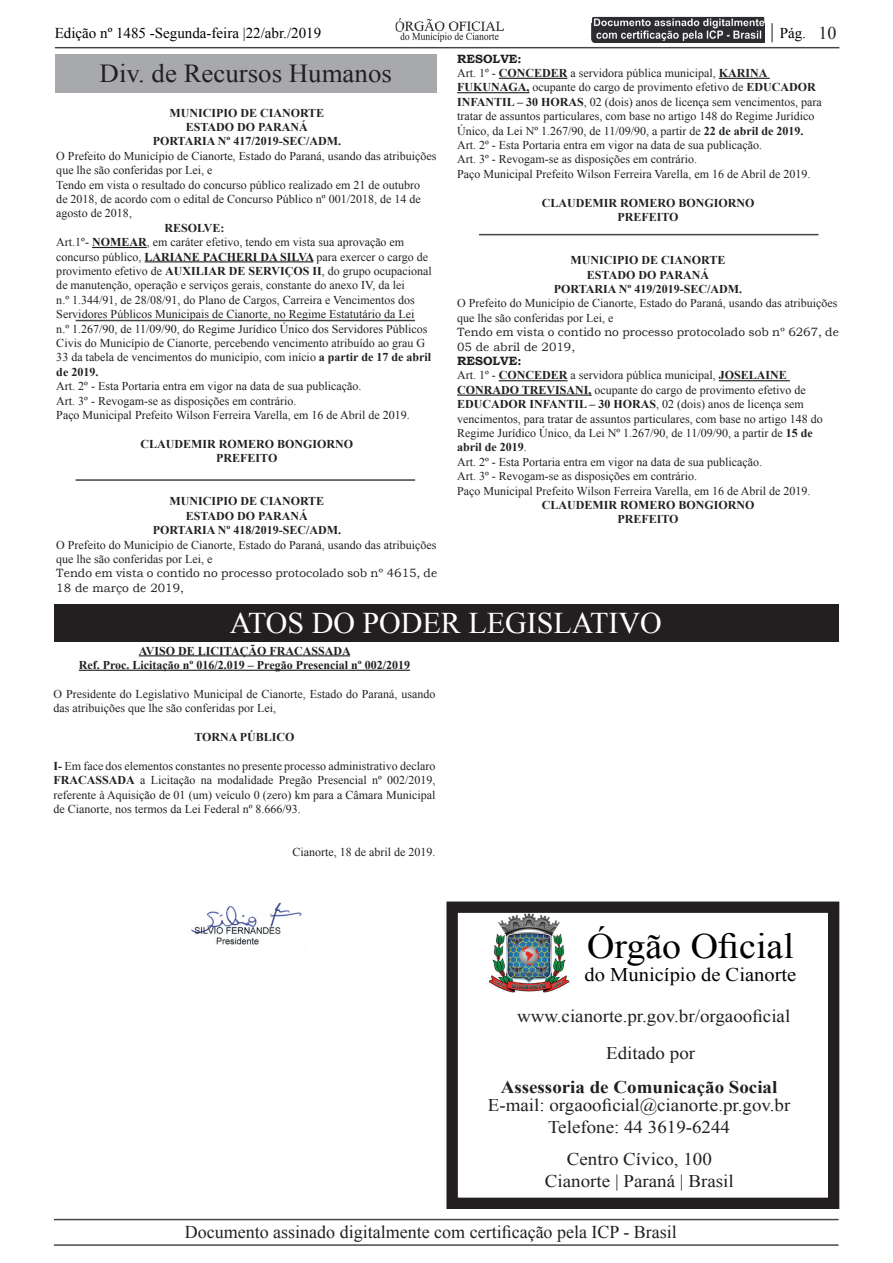
<style>
.page{position:relative;width:893px;height:1263px;background:#fff}
.page>*{position:absolute;margin:0;border:0;box-sizing:border-box;transform-origin:0 0}
.t1{font:35.7px "Times New Roman";color:#000001;scale:1.06 1}
.t2{font:30px "Times New Roman";color:#fff}
.t3{font:25.95px "Times New Roman";color:#231f20}
.t4{font:19.35px "Times New Roman";color:#000001;scale:1.06 1}
.t5{font:18px "Times New Roman";color:#231f20}
.t6{font:17.85px/21.5px "Times New Roman";color:#231f20;text-align:center;scale:1.06 1}
.t7{font:700 17.85px "Times New Roman";color:#231f20;scale:1.06 1}
.t8{font:15px "Times New Roman";color:#000001}
.t9{font:12px/14.4px "Times New Roman";color:#231f20}
.t10{font:700 12px/14.4px "Times New Roman";color:#231f20;text-align:center}
.t11{font:12px/14.4px "Bookman Old Style";color:#231f20}
.t12{font:700 12px "Bookman Old Style";color:#231f20}
.s1{font-size:21px}
.s2{font-size:18px;color:#231f20}
.s3{font-weight:700}
</style>
<div class="page">
<hr style="left:54px;top:1219px;width:784px;height:1px;background:#444445">
<hr style="left:55px;top:47px;width:784px;height:1px;background:#444445">
<hr style="left:54px;top:1244px;width:784px;height:2px;background:#444445">
<img style="left:396px;top:18px;width:105px;height:23px">
<img style="left:403px;top:23px;width:100px;height:18px">
<img style="left:592px;top:17px;width:172px;height:6px">
<img style="left:592px;top:23px;width:172px;height:19px">
<div style="left:55px;top:54px;width:382px;height:39px;background:#a8a9ad"></div>
<hr style="left:92px;top:247px;width:55px;height:1px;background:#231f20">
<hr style="left:145px;top:261px;width:168px;height:1px;background:#231f20">
<hr style="left:76px;top:320px;width:339px;height:1px;background:#444445">
<hr style="left:76px;top:479px;width:339px;height:2px;background:#444445">
<hr style="left:499px;top:78px;width:68px;height:1px;background:#231f20">
<hr style="left:719px;top:78px;width:51px;height:1px;background:#231f20">
<hr style="left:457px;top:92px;width:72px;height:1px;background:#231f20">
<hr style="left:499px;top:380px;width:68px;height:1px;background:#231f20">
<hr style="left:719px;top:380px;width:71px;height:1px;background:#231f20">
<hr style="left:457px;top:395px;width:135px;height:1px;background:#231f20">
<hr style="left:479px;top:234px;width:339px;height:1px;background:#444445">
<div style="left:54px;top:604px;width:784px;height:37px;background:#231f20"></div>
<hr style="left:139px;top:655px;width:211px;height:1px;background:#231f20">
<hr style="left:79px;top:670px;width:331px;height:1px;background:#231f20">
<img style="left:191px;top:902px;width:111px;height:43px">
<div style="left:446px;top:901px;width:393px;height:308px;border:11px solid #231f20"></div>
<img style="left:489px;top:913px;width:81px;height:80px">
<p class="t8" style="left:55px;top:23px;width:268px">Edição nº 1485 -Segunda-feira |22/abr./2019</p>
<p class="t8" style="left:770px;top:23px;width:68px"><span class="s1">|</span> Pág. <span class="s2">10</span></p>
<h3 class="t3" style="left:100px;top:56px;width:294px">Div. de Recursos Humanos</h3>
<p class="t10" style="left:153px;top:105px;width:190px">MUNICIPIO DE CIANORTE<br>ESTADO DO PARANÁ<br>PORTARIA Nº 417/2019-SEC/ADM.</p>
<p class="t9" style="left:56px;top:148px;width:382px">O Prefeito do Município de Cianorte, Estado do Paraná, usando das atribuições que lhe são conferidas por Lei, e<br>Tendo em vista o resultado do concurso público realizado em 21 de outubro<br>de 2018, de acordo com o edital de Concurso Público nº 001/2018, de 14 de agosto de 2018,</p>
<p class="t9" style="left:56px;top:220px;width:377px;text-indent:108px"><span class="s3">RESOLVE:<br></span>Art.1º- <span class="s3">NOMEAR</span>, em caráter efetivo, tendo em vista sua aprovação em concurso público, <span class="s3">LARIANE PACHERI DA SILVA</span> para exercer o cargo de provimento efetivo de <span class="s3">AUXILIAR DE SERVIÇOS II</span>, do grupo ocupacional de manutenção, operação e serviços gerais, constante do anexo IV, da lei<br>n.º 1.344/91, de 28/08/91, do Plano de Cargos, Carreira e Vencimentos dos Servidores Públicos Municipais de Cianorte, no Regime Estatutário da Lei<br>n.º 1.267/90, de 11/09/90, do Regime Jurídico Único dos Servidores Públicos Civis do Município de Cianorte, percebendo vencimento atribuído ao grau G 33 da tabela de vencimentos do município, com início <span class="s3">a partir de 17 de abril de 2019.</span></p>
<p class="t9" style="left:56px;top:379px;width:355px">Art. 2º - Esta Portaria entra em vigor na data de sua publicação.<br>Art. 3º - Revogam-se as disposições em contrário.<br>Paço Municipal Prefeito Wilson Ferreira Varella, em 16 de Abril de 2019.</p>
<p class="t10" style="left:140px;top:436px;width:214px">CLAUDEMIR ROMERO BONGIORNO<br>PREFEITO</p>
<p class="t10" style="left:153px;top:494px;width:190px">MUNICIPIO DE CIANORTE<br>ESTADO DO PARANÁ<br>PORTARIA Nº 418/2019-SEC/ADM.</p>
<p class="t9" style="left:56px;top:537px;width:382px">O Prefeito do Município de Cianorte, Estado do Paraná, usando das atribuições que lhe são conferidas por Lei, e</p>
<p class="t11" style="left:56px;top:566px;width:382px">Tendo em vista o contido no processo protocolado sob nº 4615, de<br>18 de março de 2019,</p>
<p class="t12" style="left:457px;top:50px;width:66px">RESOLVE:</p>
<p class="t9" style="left:457px;top:66px;width:366px">Art. 1º - <span class="s3">CONCEDER</span> a servidora pública municipal, <span class="s3">KARINA FUKUNAGA,</span> ocupante do cargo de provimento efetivo de <span class="s3">EDUCADOR INFANTIL – 30 HORAS</span>, 02 (dois) anos de licença sem vencimentos, para tratar de assuntos particulares, com base no artigo 148 do Regime Jurídico Único, da Lei Nº 1.267/90, de 11/09/90, a partir de <span class="s3">22 de abril de 2019.<br></span>Art. 2º - Esta Portaria entra em vigor na data de sua publicação.<br>Art. 3º - Revogam-se as disposições em contrário.<br>Paço Municipal Prefeito Wilson Ferreira Varella, em 16 de Abril de 2019.</p>
<p class="t10" style="left:542px;top:195px;width:214px">CLAUDEMIR ROMERO BONGIORNO<br>PREFEITO</p>
<p class="t10" style="left:554px;top:253px;width:190px">MUNICIPIO DE CIANORTE<br>ESTADO DO PARANÁ<br>PORTARIA Nº 419/2019-SEC/ADM.</p>
<p class="t9" style="left:457px;top:296px;width:382px">O Prefeito do Município de Cianorte, Estado do Paraná, usando das atribuições que lhe são conferidas por Lei, e</p>
<p class="t11" style="left:457px;top:325px;width:383px">Tendo em vista o contido no processo protocolado sob nº 6267, de<br>05 de abril de 2019,</p>
<p class="t12" style="left:457px;top:352px;width:66px">RESOLVE:</p>
<p class="t9" style="left:457px;top:368px;width:367px">Art. 1º - <span class="s3">CONCEDER</span> a servidora pública municipal, <span class="s3">JOSELAINE CONRADO TREVISANI,</span> ocupante do cargo de provimento efetivo de <span class="s3">EDUCADOR INFANTIL – 30 HORAS</span>, 02 (dois) anos de licença sem vencimentos, para tratar de assuntos particulares, com base no artigo 148 do Regime Jurídico Único, da Lei Nº 1.267/90, de 11/09/90, a partir de <span class="s3">15 de abril de 2019</span>.<br>Art. 2º - Esta Portaria entra em vigor na data de sua publicação.<br>Art. 3º - Revogam-se as disposições em contrário.<br>Paço Municipal Prefeito Wilson Ferreira Varella, em 16 de Abril de 2019.</p>
<p class="t10" style="left:542px;top:497px;width:214px">CLAUDEMIR ROMERO BONGIORNO<br>PREFEITO</p>
<h2 class="t2" style="left:230px;top:603px;width:433px">ATOS DO PODER LEGISLATIVO</h2>
<p class="t10" style="left:79px;top:643px;width:333px">AVISO DE LICITAÇÃO FRACASSADA<br>Ref. Proc. Licitação nº 016/2.019 – Pregão Presencial nº 002/2019</p>
<p class="t9" style="left:54px;top:686px;width:383px">O Presidente do Legislativo Municipal de Cianorte, Estado do Paraná, usando das atribuições que lhe são conferidas por Lei,</p>
<p class="t10" style="left:194px;top:729px;width:102px">TORNA PÚBLICO</p>
<p class="t9" style="left:54px;top:758px;width:383px;text-align:justify"><span class="s3">I-</span> Em face dos elementos constantes no presente processo administrativo declaro <span class="s3">FRACASSADA</span> a Licitação na modalidade Pregão Presencial nº 002/2019, referente à Aquisição de 01 (um) veículo 0 (zero) km para a Câmara Municipal de Cianorte, nos termos da Lei Federal nº 8.666/93.</p>
<p class="t9" style="left:292px;top:845px;width:144px">Cianorte, 18 de abril de 2019.</p>
<h1 class="t1" style="left:587px;top:922px;width:197px">Órgão Oficial</h1>
<h3 class="t4" style="left:585px;top:962px;width:201px">do Município de Cianorte</h3>
<h3 class="t6" style="left:517px;top:1005px;width:259px">www.cianorte.pr.gov.br/orgaooficial</h3>
<h3 class="t6" style="left:606px;top:1042px;width:86px">Editado por</h3>
<h3 class="t7" style="left:501px;top:1075px;width:263px">Assessoria de Comunicação Social</h3>
<h3 class="t6" style="left:488px;top:1094px;width:287px">E-mail: orgaooficial@cianorte.pr.gov.br<br>Telefone: 44 3619-6244</h3>
<h3 class="t6" style="left:545px;top:1148px;width:180px">Centro Cívico, 100<br>Cianorte | Paraná | Brasil</h3>
<h3 class="t5" style="left:185px;top:1220px;width:494px">Documento assinado digitalmente com certificação pela ICP - Brasil</h3>
</div>
